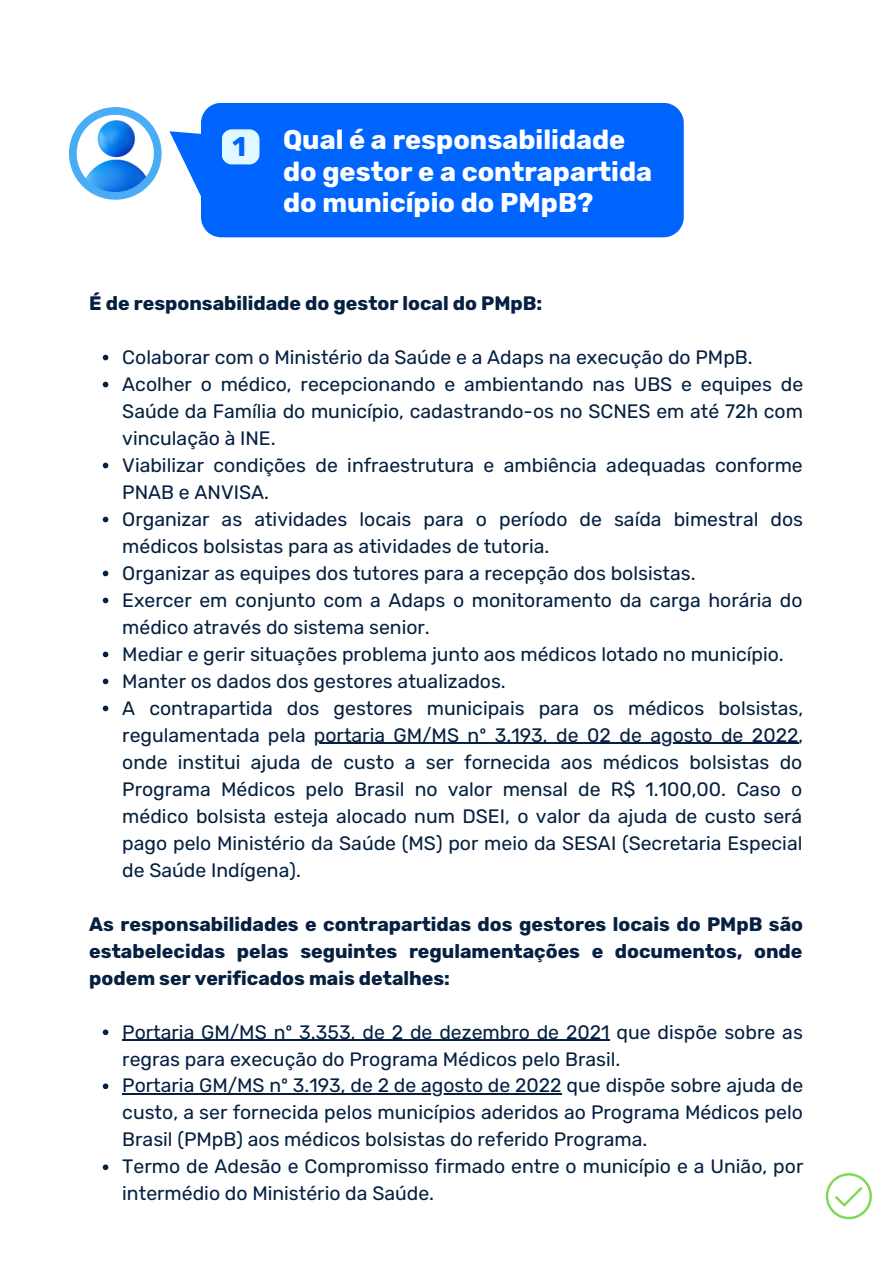
<style>
.page{position:relative;width:893px;height:1264px;background:#fff}
.page>*{position:absolute;margin:0;border:0;box-sizing:border-box;transform-origin:0 0}
.t1{font:700 27px/31.5px "Rubik";color:#fff}
.t2{font:700 27px "Rubik";color:#0065ff}
.t3{font:19.35px/27px "Rubik";color:#052040}
.t4{font:700 19.35px/27px "Rubik";color:#052040;text-align:justify}
</style>
<div class="page">
<svg style="left:69px;top:107px;width:93px;height:93px"></svg>
<img style="left:77px;top:115px;width:77px;height:77px">
<svg style="left:103px;top:355px;width:5px;height:5px"></svg>
<svg style="left:103px;top:382px;width:5px;height:5px"></svg>
<svg style="left:103px;top:462px;width:5px;height:6px"></svg>
<svg style="left:103px;top:516px;width:5px;height:6px"></svg>
<svg style="left:103px;top:570px;width:5px;height:6px"></svg>
<svg style="left:103px;top:597px;width:5px;height:6px"></svg>
<svg style="left:103px;top:651px;width:5px;height:6px"></svg>
<svg style="left:103px;top:678px;width:5px;height:6px"></svg>
<svg style="left:103px;top:705px;width:5px;height:6px"></svg>
<hr style="left:314px;top:742px;width:484px;height:1px;background:#052040">
<svg style="left:103px;top:1029px;width:5px;height:6px"></svg>
<hr style="left:122px;top:1039px;width:487px;height:1px;background:#052040">
<svg style="left:103px;top:1083px;width:5px;height:6px"></svg>
<hr style="left:122px;top:1093px;width:439px;height:1px;background:#052040">
<svg style="left:103px;top:1164px;width:5px;height:6px"></svg>
<div style="left:201px;top:103px;width:482px;height:134px;background:#0065ff;border-radius:20px"></div>
<svg style="left:169px;top:131px;width:91px;height:93px"></svg>
<div style="left:222px;top:129px;width:37px;height:35px;background:#e0f8ff;border-radius:10px"></div>
<svg style="left:825px;top:1173px;width:46px;height:46px"></svg>
<p class="t2" style="left:232px;top:131px;width:15px">1</p>
<p class="t1" style="left:283px;top:124px;width:371px">Qual é a responsabilidade do gestor e a contrapartida do município do PMpB?</p>
<p class="t4" style="left:89px;top:289px;width:454px">É de responsabilidade do gestor local do PMpB:</p>
<p class="t3" style="left:122px;top:343px;width:632px">Colaborar com o Ministério da Saúde e a Adaps na execução do PMpB.</p>
<p class="t3" style="left:122px;top:370px;width:682px;text-align:justify">Acolher o médico, recepcionando e ambientando nas UBS e equipes de Saúde da Família do município, cadastrando-os no SCNES em até 72h com vinculação à INE.</p>
<p class="t3" style="left:122px;top:451px;width:682px">Viabilizar condições de infraestrutura e ambiência adequadas conforme<br>PNAB e ANVISA.</p>
<p class="t3" style="left:122px;top:505px;width:682px">Organizar as atividades locais para o período de saída bimestral dos médicos bolsistas para as atividades de tutoria.</p>
<p class="t3" style="left:122px;top:559px;width:575px">Organizar as equipes dos tutores para a recepção dos bolsistas.</p>
<p class="t3" style="left:122px;top:586px;width:681px">Exercer em conjunto com a Adaps o monitoramento da carga horária do médico através do sistema senior.</p>
<p class="t3" style="left:122px;top:640px;width:663px">Mediar e gerir situações problema junto aos médicos lotado no município.</p>
<p class="t3" style="left:122px;top:667px;width:385px">Manter os dados dos gestores atualizados.</p>
<p class="t3" style="left:122px;top:694px;width:682px;text-align:justify">A contrapartida dos gestores municipais para os médicos bolsistas, regulamentada pela portaria GM/MS nº 3.193, de 02 de agosto de 2022, onde institui ajuda de custo a ser fornecida aos médicos bolsistas do Programa Médicos pelo Brasil no valor mensal de R$ 1.100,00. Caso o médico bolsista esteja alocado num DSEI, o valor da ajuda de custo será pago pelo Ministério da Saúde (MS) por meio da SESAI (Secretaria Especial de Saúde Indígena).</p>
<p class="t4" style="left:89px;top:910px;width:715px">As responsabilidades e contrapartidas dos gestores locais do PMpB são estabelecidas pelas seguintes regulamentações e documentos, onde podem ser verificados mais detalhes:</p>
<p class="t3" style="left:122px;top:1018px;width:682px">Portaria GM/MS nº 3.353, de 2 de dezembro de 2021 que dispõe sobre as regras para execução do Programa Médicos pelo Brasil.</p>
<p class="t3" style="left:122px;top:1072px;width:682px;text-align:justify">Portaria GM/MS nº 3.193, de 2 de agosto de 2022 que dispõe sobre ajuda de custo, a ser fornecida pelos municípios aderidos ao Programa Médicos pelo Brasil (PMpB) aos médicos bolsistas do referido Programa.</p>
<p class="t3" style="left:122px;top:1153px;width:682px">Termo de Adesão e Compromisso firmado entre o município e a União, por intermédio do Ministério da Saúde.</p>
</div>
